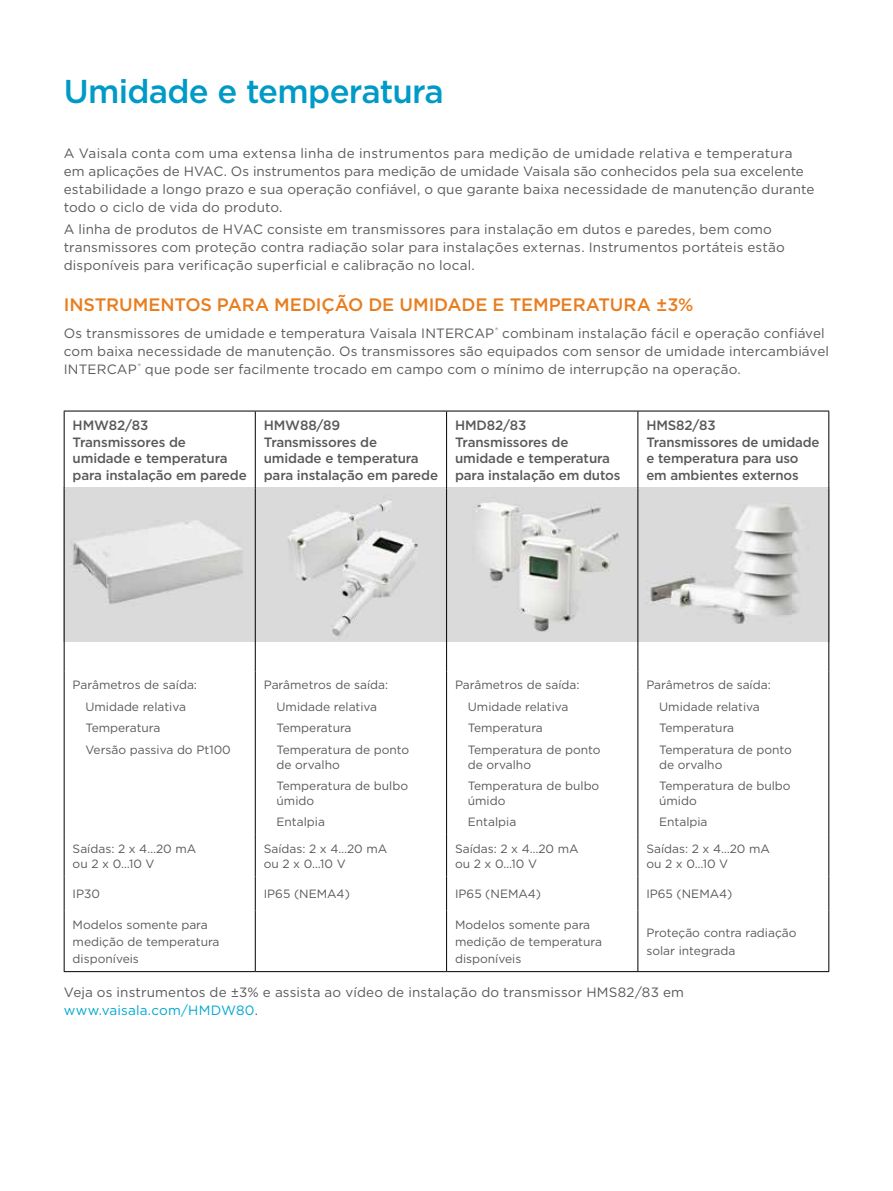
<style>
.page{position:relative;width:893px;height:1191px;background:#fff}
.page>*{position:absolute;margin:0;border:0;box-sizing:border-box;transform-origin:0 0}
.t1{font:500 33px "Gotham";letter-spacing:-.02em;color:#009ac7}
.t2{font:500 18px "Gotham";letter-spacing:-.005em;color:#e87d1e}
.t3{font:13.5px/18px "Gotham";letter-spacing:.01em;color:#58595b}
.t4{font:500 13.5px/16.5px "Gotham";letter-spacing:-.01em;color:#58595b}
.t5{font:12px/21.5px "Gotham";color:#58595b}
.s1{color:#00a8d0}
</style>
<div class="page">
<img style="left:65px;top:487px;width:572px;height:154px">
<img style="left:638px;top:487px;width:190px;height:154px">
<hr style="left:64px;top:411px;width:191px;height:1px;background:#000">
<hr style="left:64px;top:411px;width:1px;height:77px;background:#000">
<hr style="left:255px;top:411px;width:192px;height:1px;background:#000">
<hr style="left:255px;top:411px;width:1px;height:77px;background:#000">
<hr style="left:447px;top:411px;width:191px;height:1px;background:#000">
<hr style="left:446px;top:411px;width:1px;height:77px;background:#000">
<hr style="left:638px;top:411px;width:191px;height:1px;background:#000">
<hr style="left:637px;top:411px;width:1px;height:77px;background:#000">
<hr style="left:828px;top:411px;width:1px;height:77px;background:#000">
<hr style="left:64px;top:488px;width:1px;height:183px;background:#000">
<hr style="left:255px;top:488px;width:1px;height:183px;background:#000">
<hr style="left:446px;top:488px;width:1px;height:183px;background:#000">
<hr style="left:637px;top:488px;width:1px;height:183px;background:#000">
<hr style="left:828px;top:488px;width:1px;height:183px;background:#000">
<hr style="left:64px;top:671px;width:1px;height:164px;background:#000">
<hr style="left:255px;top:671px;width:1px;height:164px;background:#000">
<hr style="left:446px;top:671px;width:1px;height:164px;background:#000">
<hr style="left:637px;top:671px;width:1px;height:164px;background:#000">
<hr style="left:828px;top:671px;width:1px;height:164px;background:#000">
<hr style="left:64px;top:835px;width:1px;height:41px;background:#000">
<hr style="left:255px;top:835px;width:1px;height:41px;background:#000">
<hr style="left:446px;top:835px;width:1px;height:41px;background:#000">
<hr style="left:637px;top:835px;width:1px;height:41px;background:#000">
<hr style="left:828px;top:835px;width:1px;height:41px;background:#000">
<hr style="left:64px;top:876px;width:1px;height:34px;background:#000">
<hr style="left:255px;top:876px;width:1px;height:34px;background:#000">
<hr style="left:446px;top:876px;width:1px;height:34px;background:#000">
<hr style="left:637px;top:876px;width:1px;height:34px;background:#000">
<hr style="left:828px;top:876px;width:1px;height:34px;background:#000">
<hr style="left:64px;top:910px;width:1px;height:61px;background:#000">
<hr style="left:255px;top:910px;width:1px;height:61px;background:#000">
<hr style="left:446px;top:910px;width:1px;height:61px;background:#000">
<hr style="left:637px;top:910px;width:1px;height:61px;background:#000">
<hr style="left:828px;top:910px;width:1px;height:61px;background:#000">
<hr style="left:64px;top:971px;width:191px;height:1px;background:#000">
<hr style="left:255px;top:971px;width:192px;height:1px;background:#000">
<hr style="left:447px;top:971px;width:191px;height:1px;background:#000">
<hr style="left:638px;top:971px;width:191px;height:1px;background:#000">
<h1 class="t1" style="left:64px;top:70px;width:382px">Umidade e temperatura</h1>
<p class="t3" style="left:64px;top:144px;width:752px">A Vaisala conta com uma extensa linha de instrumentos para medição de umidade relativa e temperatura em aplicações de HVAC. Os instrumentos para medição de umidade Vaisala são conhecidos pela sua excelente estabilidade a longo prazo e sua operação confiável, o que garante baixa necessidade de manutenção durante todo o ciclo de vida do produto.</p>
<p class="t3" style="left:64px;top:220px;width:722px">A linha de produtos de HVAC consiste em transmissores para instalação em dutos e paredes, bem como transmissores com proteção contra radiação solar para instalações externas. Instrumentos portáteis estão disponíveis para verificação superficial e calibração no local.</p>
<h2 class="t2" style="left:64px;top:293px;width:631px">INSTRUMENTOS PARA MEDIÇÃO DE UMIDADE E TEMPERATURA ±3%</h2>
<p class="t3" style="left:64px;top:324px;width:767px">Os transmissores de umidade e temperatura Vaisala INTERCAP<sup>®</sup> combinam instalação fácil e operação confiável com baixa necessidade de manutenção. Os transmissores são equipados com sensor de umidade intercambiável<br>INTERCAP<sup>®</sup> que pode ser facilmente trocado em campo com o mínimo de interrupção na operação.</p>
<p class="t4" style="left:73px;top:417px;width:176px">HMW82/83<br>Transmissores de umidade e temperatura para instalação em parede</p>
<p class="t4" style="left:264px;top:417px;width:176px">HMW88/89<br>Transmissores de umidade e temperatura para instalação em parede</p>
<p class="t4" style="left:455px;top:417px;width:167px">HMD82/83<br>Transmissores de umidade e temperatura para instalação em dutos</p>
<p class="t4" style="left:646px;top:417px;width:175px">HMS82/83<br>Transmissores de umidade e temperatura para uso em ambientes externos</p>
<p class="t5" style="left:85px;top:674px;width:147px;text-indent:-13px">Parâmetros de saída:<br>Umidade relativa<br>Temperatura<br>Versão passiva do Pt100</p>
<p class="t5" style="left:277px;top:674px;width:134px;text-indent:-13px">Parâmetros de saída:<br>Umidade relativa<br>Temperatura<br>Temperatura de ponto</p>
<p class="t5" style="left:277px;top:753px;width:133px">de orvalho<br>Temperatura de bulbo</p>
<p class="t5" style="left:277px;top:789px;width:50px">úmido<br>Entalpia</p>
<p class="t5" style="left:468px;top:674px;width:134px;text-indent:-13px">Parâmetros de saída:<br>Umidade relativa<br>Temperatura<br>Temperatura de ponto</p>
<p class="t5" style="left:468px;top:753px;width:133px">de orvalho<br>Temperatura de bulbo</p>
<p class="t5" style="left:468px;top:789px;width:50px">úmido<br>Entalpia</p>
<p class="t5" style="left:659px;top:674px;width:134px;text-indent:-13px">Parâmetros de saída:<br>Umidade relativa<br>Temperatura<br>Temperatura de ponto</p>
<p class="t5" style="left:659px;top:753px;width:133px">de orvalho<br>Temperatura de bulbo</p>
<p class="t5" style="left:659px;top:789px;width:50px">úmido<br>Entalpia</p>
<p class="t5" style="left:73px;top:841px;width:125px;line-height:15px">Saídas: 2 x 4…20 mA ou 2 x 0…10 V</p>
<p class="t5" style="left:264px;top:841px;width:125px;line-height:15px">Saídas: 2 x 4…20 mA ou 2 x 0…10 V</p>
<p class="t5" style="left:455px;top:841px;width:125px;line-height:15px">Saídas: 2 x 4…20 mA ou 2 x 0…10 V</p>
<p class="t5" style="left:646px;top:841px;width:125px;line-height:15px">Saídas: 2 x 4…20 mA ou 2 x 0…10 V</p>
<p class="t5" style="left:73px;top:883px;width:29px">IP30</p>
<p class="t5" style="left:264px;top:883px;width:88px">IP65 (NEMA4)</p>
<p class="t5" style="left:455px;top:883px;width:88px">IP65 (NEMA4)</p>
<p class="t5" style="left:646px;top:883px;width:88px">IP65 (NEMA4)</p>
<p class="t5" style="left:73px;top:915px;width:148px;line-height:17.2px">Modelos somente para medição de temperatura disponíveis</p>
<p class="t5" style="left:455px;top:915px;width:148px;line-height:17.2px">Modelos somente para medição de temperatura disponíveis</p>
<p class="t5" style="left:646px;top:924px;width:152px;line-height:17.2px">Proteção contra radiação solar integrada</p>
<p class="t3" style="left:64px;top:983px;width:622px">Veja os instrumentos de ±3% e assista ao vídeo de instalação do transmissor HMS82/83 em <span class="s1">www.vaisala.com/HMDW80</span>.</p>
</div>
